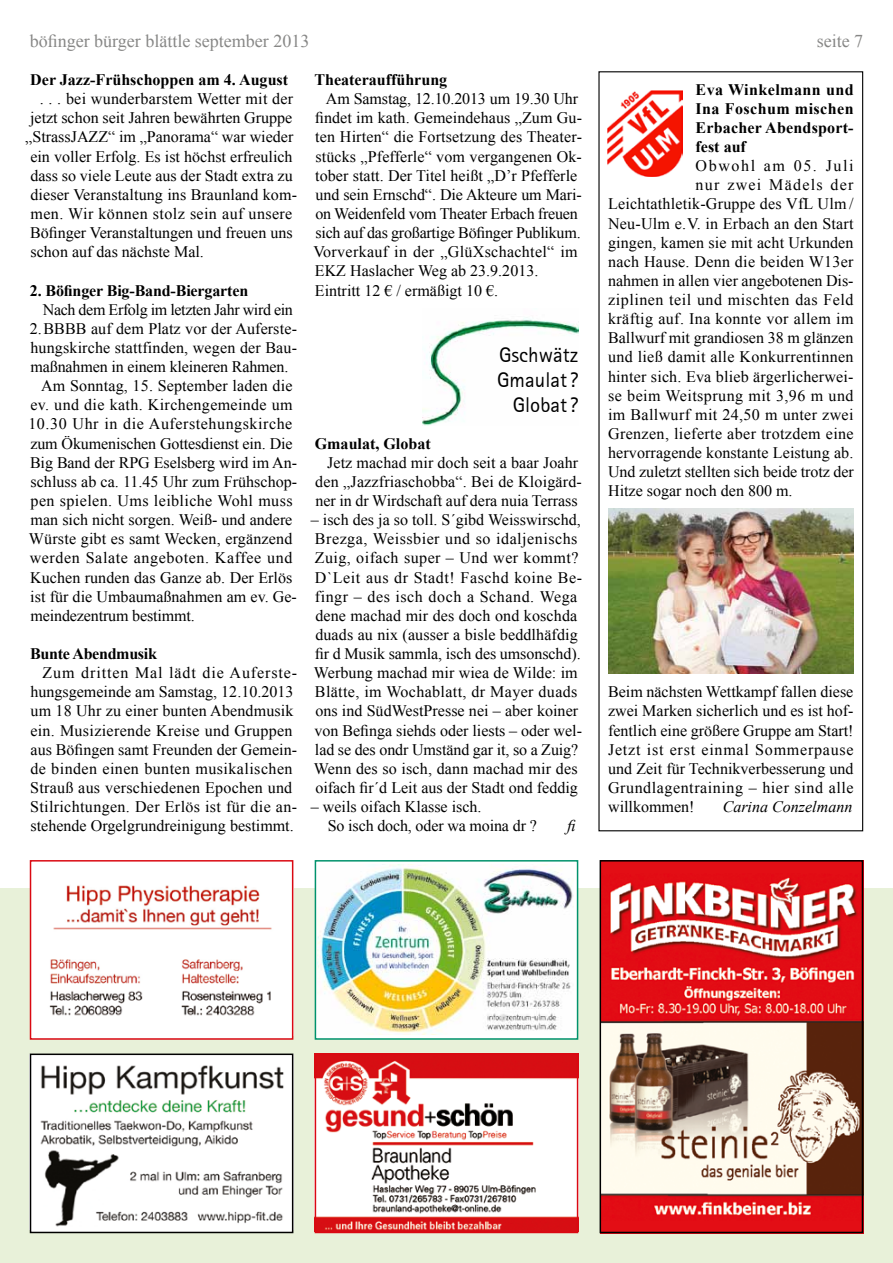
<style>
.page{position:relative;width:893px;height:1263px;background:#fff}
.page>*{position:absolute;margin:0;border:0;box-sizing:border-box;transform-origin:0 0}
.t1{font:21px/25.2px "Libre Sans Serif S Si";color:#000;text-align:right}
.t2{font:18px "Times New Roman";color:#878786}
.t3{font:16.05px/19.2px "Times New Roman";letter-spacing:.005em;color:#000}
.t4{font:16.05px "Times New Roman";letter-spacing:.025em;color:#000}
.t5{font:700 16.05px/19.2px "Times New Roman";color:#000;text-align:justify}
.t6{font:16.05px "Times New Roman";letter-spacing:.035em;color:#000}
.t7{font:16.05px "Times New Roman";letter-spacing:-.02em;color:#000}
.t8{font:italic 16.05px "Times New Roman";color:#000}
.t9{font:16.05px "Times New Roman";letter-spacing:.08em;color:#000}
.t10{font:16.05px "Times New Roman";letter-spacing:.1em;color:#000}
.t11{font:700 16.05px "Times New Roman";letter-spacing:-.02em;color:#000}
</style>
<div class="page">
<div style="left:0;top:889px;width:893px;height:374px;background:#e8f1d9"></div>
<div style="left:598px;top:71px;width:265px;height:760px;border:1px solid #000"></div>
<img style="left:608px;top:90px;width:75px;height:86px">
<img style="left:608px;top:508px;width:246px;height:166px">
<img style="left:422px;top:317px;width:156px;height:108px">
<img style="left:603px;top:863px;width:257px;height:367px">
<div style="left:600px;top:860px;width:263px;height:373px;border:2px solid #000"></div>
<img style="left:33px;top:885px;width:257px;height:150px">
<div style="left:30px;top:860px;width:263px;height:180px;border:2px solid #da0912"></div>
<div style="left:315px;top:861px;width:263px;height:178px;background:#fff"></div>
<img style="left:318px;top:864px;width:256px;height:170px">
<div style="left:315px;top:860px;width:263px;height:180px;border:2px solid #00926c"></div>
<img style="left:318px;top:1056px;width:257px;height:174px">
<div style="left:315px;top:1053px;width:263px;height:180px;border:2px solid #da0912"></div>
<img style="left:33px;top:1056px;width:257px;height:174px">
<div style="left:30px;top:1053px;width:263px;height:180px;border:2px solid #000"></div>
<p class="t2" style="left:30px;top:29px;width:281px">böfinger bürger blättle september 2013</p>
<p class="t2" style="left:817px;top:29px;width:48px">seite 7</p>
<p class="t5" style="left:30px;top:70px;width:259px">Der Jazz-Frühschoppen am 4. August</p>
<p class="t3" style="left:40px;top:89px;width:255px">. . . bei wunderbarstem Wetter mit der</p>
<p class="t3" style="left:30px;top:108px;width:264px">jetzt schon seit Jahren bewährten Gruppe</p>
<p class="t3" style="left:25px;top:127px;width:270px">„StrassJAZZ“ im „Panorama“ war wieder</p>
<p class="t3" style="left:30px;top:146px;width:264px">ein voller Erfolg. Es ist höchst erfreulich</p>
<p class="t3" style="left:30px;top:165px;width:264px">dass so viele Leute aus der Stadt extra zu</p>
<p class="t3" style="left:30px;top:185px;width:268px">dieser Veranstaltung ins Braunland kom-</p>
<p class="t4" style="left:31px;top:203px;width:263px">men. Wir können stolz sein auf unsere</p>
<p class="t3" style="left:30px;top:223px;width:264px">Böfinger Veranstaltungen und freuen uns</p>
<p class="t3" style="left:31px;top:242px;width:175px">schon auf das nächste Mal.</p>
<p class="t5" style="left:30px;top:280px;width:220px">2. Böfinger Big-Band-Biergarten</p>
<p class="t7" style="left:43px;top:298px;width:252px">Nach dem Erfolg im letzten Jahr wird ein</p>
<p class="t3" style="left:30px;top:319px;width:269px">2. BBBB auf dem Platz vor der Auferste-</p>
<p class="t3" style="left:30px;top:338px;width:268px">hungskirche stattfinden, wegen der Bau-</p>
<p class="t3" style="left:31px;top:357px;width:259px">maßnahmen in einem kleineren Rahmen.</p>
<p class="t3" style="left:41px;top:376px;width:253px">Am Sonntag, 15. September laden die</p>
<p class="t3" style="left:30px;top:395px;width:264px">ev. und die kath. Kirchengemeinde um</p>
<p class="t6" style="left:28px;top:413px;width:266px">10.30 Uhr in die Auferstehungskirche</p>
<p class="t3" style="left:30px;top:433px;width:264px">zum Ökumenischen Gottesdienst ein. Die</p>
<p class="t3" style="left:30px;top:452px;width:268px">Big Band der RPG Eselsberg wird im An-</p>
<p class="t3" style="left:31px;top:472px;width:268px">schluss ab ca. 11.45 Uhr zum Frühschop-</p>
<p class="t4" style="left:31px;top:490px;width:263px">pen spielen. Ums leibliche Wohl muss</p>
<p class="t3" style="left:31px;top:510px;width:263px">man sich nicht sorgen. Weiß- und andere</p>
<p class="t3" style="left:29px;top:529px;width:265px">Würste gibt es samt Wecken, ergänzend</p>
<p class="t6" style="left:30px;top:547px;width:264px">werden Salate angeboten. Kaffee und</p>
<p class="t3" style="left:30px;top:567px;width:264px">Kuchen runden das Ganze ab. Der Erlös</p>
<p class="t3" style="left:30px;top:586px;width:268px">ist für die Umbaumaßnahmen am ev. Ge-</p>
<p class="t3" style="left:31px;top:606px;width:166px">meindezentrum bestimmt.</p>
<p class="t11" style="left:30px;top:643px;width:128px">Bunte Abendmusik</p>
<p class="t3" style="left:30px;top:663px;width:268px;text-indent:12px">Zum dritten Mal lädt die Auferste&shy;hungsgemeinde am Samstag, 12.10.2013 um 18 Uhr zu einer bunten Abendmusik ein. Musizierende Kreise und Gruppen aus Böfingen samt Freunden der Gemein&shy;de binden einen bunten musikalischen Strauß aus verschiedenen Epochen und Stilrichtungen. Der Erlös ist für die an&shy;stehende Orgelgrundreinigung bestimmt.</p>
<p class="t5" style="left:314px;top:70px;width:134px">Theateraufführung</p>
<p class="t3" style="left:313px;top:89px;width:270px;text-indent:13px">Am Samstag, 12.10.2013 um 19.30 Uhr findet im kath. Gemeindehaus „Zum Gu&shy;ten Hirten“ die Fortsetzung des Theater&shy;stücks „Pfefferle“ vom vergangenen Ok&shy;tober statt. Der Titel heißt „D’r Pfefferle und sein Ernschd“. Die Akteure um Mari&shy;on Weidenfeld vom Theater Erbach freuen sich auf das großartige Böfinger Publikum.<br>Vorverkauf in der „GlüXschachtel“ im EKZ Haslacher Weg ab 23.9.2013.<br>Eintritt 12 € / ermäßigt 10 €.</p>
<h1 class="t1" style="left:497px;top:342px;width:83px">Gschwätz<br>Gmaulat?<br>Globat?</h1>
<p class="t5" style="left:315px;top:433px;width:117px">Gmaulat, Globat</p>
<p class="t3" style="left:315px;top:452px;width:268px;text-align:center">Jetz machad mir doch seit a baar Joahr den „Jazzfriaschobba“. Bei de Kloigärd&shy;ner in dr Wirdschaft auf dera nuia Terrass</p>
<p class="t3" style="left:311px;top:510px;width:273px">– isch des ja so toll. S´gibd Weisswirschd, Brezga, Weissbier und so idaljenischs Zuig, oifach super – Und wer kommt?<br>D`Leit aus dr Stadt! Faschd koine Be&shy;fingr – des isch doch a Schand. Wega dene machad mir des doch ond koschda duads au nix (ausser a bisle beddlhäfdig fir d Musik sammla, isch des umsonschd).<br>Werbung machad mir wiea de Wilde: im Blätte, im Wochablatt, dr Mayer duads ons ind SüdWestPresse nei – aber koiner von Befinga siehds oder liests – oder wel&shy;lad se des ondr Umständ gar it, so a Zuig?<br>Wenn des so isch, dann machad mir des oifach fir´d Leit aus der Stadt ond feddig</p>
<p class="t3" style="left:328px;top:797px;width:210px;text-indent:-17px">– weils oifach Klasse isch.<br>So isch doch, oder wa moina dr ?</p>
<p class="t8" style="left:567px;top:815px;width:13px">fi</p>
<p class="t5" style="left:696px;top:79px;width:159px">Eva Winkelmann und Ina Foschum mischen Erbacher Abendsport&shy;fest auf</p>
<p class="t10" style="left:696px;top:155px;width:159px">Obwohl am 05. Juli</p>
<p class="t9" style="left:696px;top:174px;width:159px">nur zwei Mädels der</p>
<p class="t3" style="left:608px;top:194px;width:247px">Leichtathletik-Gruppe des VfL Ulm /</p>
<p class="t3" style="left:608px;top:213px;width:247px">Neu-Ulm e.V. in Erbach an den Start</p>
<p class="t3" style="left:608px;top:232px;width:247px">gingen, kamen sie mit acht Urkunden</p>
<p class="t3" style="left:608px;top:252px;width:247px">nach Hause. Denn die beiden W13er</p>
<p class="t3" style="left:608px;top:271px;width:247px">nahmen in allen vier angebotenen Dis-</p>
<p class="t6" style="left:608px;top:289px;width:247px">ziplinen teil und mischten das Feld</p>
<p class="t4" style="left:608px;top:308px;width:247px">kräftig auf. Ina konnte vor allem im</p>
<p class="t3" style="left:608px;top:328px;width:247px">Ballwurf mit grandiosen 38 m glänzen</p>
<p class="t3" style="left:608px;top:347px;width:247px">und ließ damit alle Konkurrentinnen</p>
<p class="t3" style="left:608px;top:366px;width:247px">hinter sich. Eva blieb ärgerlicherwei-</p>
<p class="t4" style="left:608px;top:385px;width:247px">se beim Weitsprung mit 3,96 m und</p>
<p class="t3" style="left:608px;top:405px;width:247px">im Ballwurf mit 24,50 m unter zwei</p>
<p class="t4" style="left:608px;top:423px;width:247px">Grenzen, lieferte aber trotzdem eine</p>
<p class="t3" style="left:608px;top:443px;width:247px">hervorragende konstante Leistung ab.</p>
<p class="t3" style="left:608px;top:462px;width:247px">Und zuletzt stellten sich beide trotz der</p>
<p class="t3" style="left:608px;top:481px;width:186px">Hitze sogar noch den 800 m.</p>
<p class="t3" style="left:608px;top:682px;width:247px;text-align:justify">Beim nächsten Wettkampf fallen diese zwei Marken sicherlich und es ist hof&shy;fentlich eine größere Gruppe am Start!<br>Jetzt ist erst einmal Sommerpause und Zeit für Technikverbesserung und Grundlagentraining – hier sind alle willkommen!</p>
<p class="t8" style="left:723px;top:796px;width:131px">Carina Conzelmann</p>
</div>
